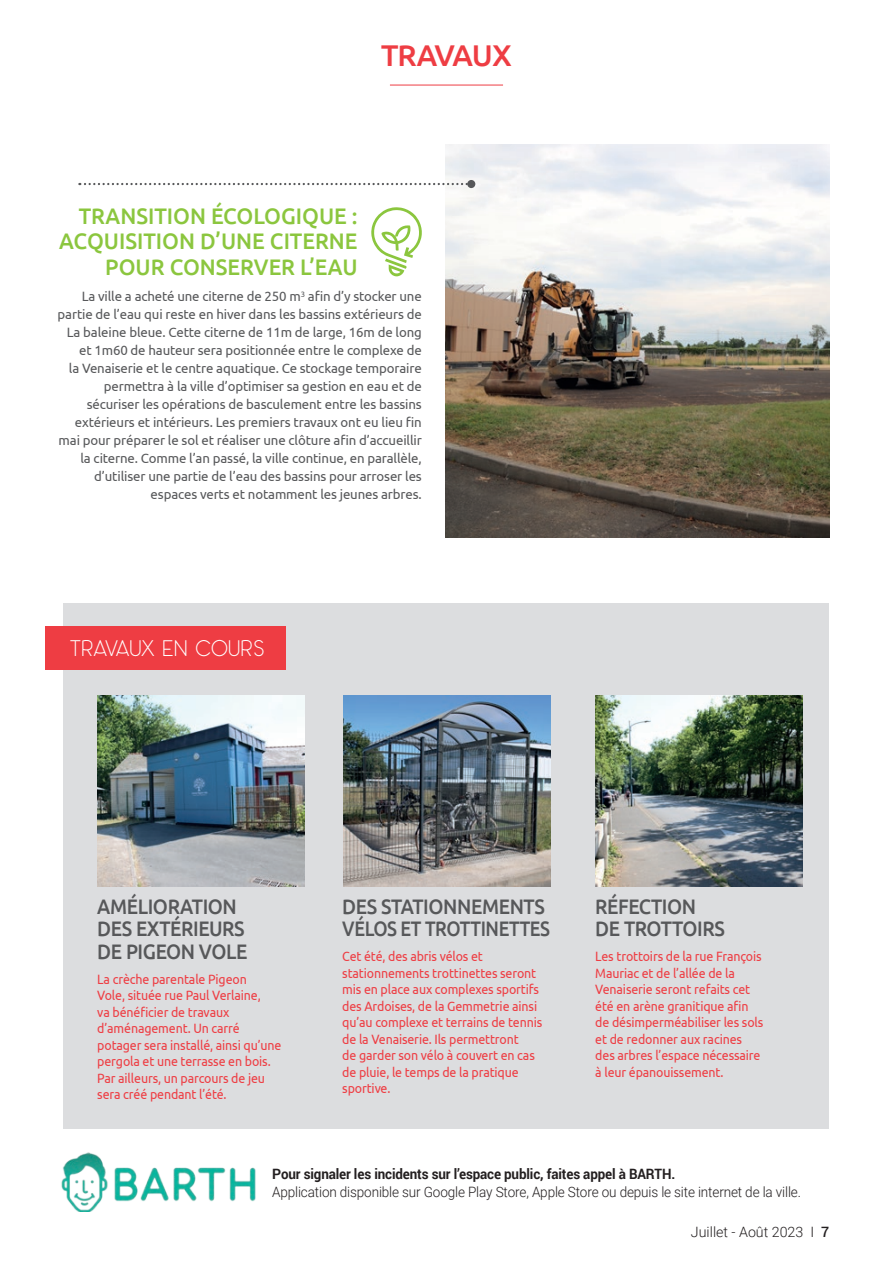
<style>
.page{position:relative;width:893px;height:1263px;background:#fff}
.page>*{position:absolute;margin:0;border:0;box-sizing:border-box;transform-origin:0 0}
.t1{font:500 30px "Ubuntu";letter-spacing:-.035em;color:#ee3d43}
.t2{font:500 22.5px/25.5px "Ubuntu";color:#8bc63e;text-align:right;scale:.96 1}
.t3{font:300 22.5px "Panama";letter-spacing:-.06em;color:#fff}
.t4{font:500 21px/22.5px "Ubuntu";letter-spacing:-.02em;color:#57585a;scale:.92 1}
.t5{font:300 14.25px "Roboto";letter-spacing:-.01em;color:#231f20;scale:.95 1}
.t6{font:700 14.25px "Roboto";letter-spacing:-.01em;color:#231f20}
.t7{font:300 14.25px "Roboto";letter-spacing:-.01em;color:#231f20}
.t8{font:13.5px/16.5px "Ubuntu";letter-spacing:-.01em;color:#ee3d43;scale:.92 1}
.t9{font:13.5px/18px "Ubuntu";letter-spacing:-.01em;color:#57585a;text-align:right}
.s1{font-weight:500}
</style>
<div class="page">
<img style="left:61px;top:1152px;width:47px;height:60px">
<img style="left:114px;top:1167px;width:142px;height:35px">
<hr style="left:390px;top:85px;width:113px;height:1px;background:#ee3d43">
<img style="left:445px;top:144px;width:384px;height:394px">
<div style="left:64px;top:604px;width:765px;height:525px;background:#dcdddf"></div>
<div style="left:46px;top:627px;width:239px;height:42px;background:#ee3d43"></div>
<img style="left:97px;top:695px;width:208px;height:191px">
<img style="left:595px;top:695px;width:208px;height:191px">
<img style="left:343px;top:695px;width:208px;height:191px">
<svg style="left:79px;top:183px;width:388px;height:2px"></svg>
<div style="left:467px;top:180px;width:8px;height:8px;background:#57585a;border-radius:50%"></div>
<svg style="left:371px;top:207px;width:51px;height:69px"></svg>
<h1 class="t1" style="left:381px;top:36px;width:132px">TRAVAUX</h1>
<h2 class="t2" style="left:59px;top:202px;width:312px">TRANSITION ÉCOLOGIQUE :<br>ACQUISITION D’UNE CITERNE<br>POUR CONSERVER L’EAU</h2>
<p class="t9" style="left:58px;top:287px;width:366px">La ville a acheté une citerne de 250 m<sup>3</sup> afin d’y stocker une partie de l’eau qui reste en hiver dans les bassins extérieurs de La baleine bleue. Cette citerne de 11m de large, 16m de long et 1m60 de hauteur sera positionnée entre le complexe de<br>la Venaiserie et le centre aquatique. Ce stockage temporaire permettra à la ville d’optimiser sa gestion en eau et de sécuriser les opérations de basculement entre les bassins extérieurs et intérieurs. Les premiers travaux ont eu lieu fin mai pour préparer le sol et réaliser une clôture afin d’accueillir la citerne. Comme l’an passé, la ville continue, en parallèle, d’utiliser une partie de l’eau des bassins pour arroser les espaces verts et notamment les jeunes arbres.</p>
<h2 class="t3" style="left:69px;top:634px;width:197px">TRAVAUX EN COURS</h2>
<h3 class="t4" style="left:97px;top:894px;width:165px">AMÉLIORATION<br>DES EXTÉRIEURS<br>DE PIGEON VOLE</h3>
<p class="t8" style="left:97px;top:970px;width:202px">La crèche parentale Pigeon<br>Vole, située rue Paul Verlaine,<br>va bénéficier de travaux d’aménagement. Un carré potager sera installé, ainsi qu’une pergola et une terrasse en bois.<br>Par ailleurs, un parcours de jeu sera créé pendant l’été.</p>
<h3 class="t4" style="left:342px;top:894px;width:227px">DES STATIONNEMENTS<br>VÉLOS ET TROTTINETTES</h3>
<p class="t8" style="left:342px;top:948px;width:219px">Cet été, des abris vélos et stationnements trottinettes seront mis en place aux complexes sportifs des Ardoises, de la Gemmetrie ainsi qu’au complexe et terrains de tennis de la Venaiserie. Ils permettront<br>de garder son vélo à couvert en cas de pluie, le temps de la pratique sportive.</p>
<h3 class="t4" style="left:595px;top:894px;width:142px">RÉFECTION<br>DE TROTTOIRS</h3>
<p class="t8" style="left:595px;top:948px;width:184px">Les trottoirs de la rue François<br>Mauriac et de l’allée de la<br>Venaiserie seront refaits cet été en arène granitique afin de désimperméabiliser les sols et de redonner aux racines des arbres l’espace nécessaire à leur épanouissement.</p>
<p class="t6" style="left:272px;top:1164px;width:405px">Pour signaler les incidents sur l’espace public, faites appel à BARTH.</p>
<p class="t5" style="left:272px;top:1182px;width:558px">Application disponible sur Google Play Store, Apple Store ou depuis le site internet de la ville.</p>
<p class="t7" style="left:691px;top:1222px;width:140px">Juillet - Août 2023 I <span class="s1">7</span></p>
</div>
